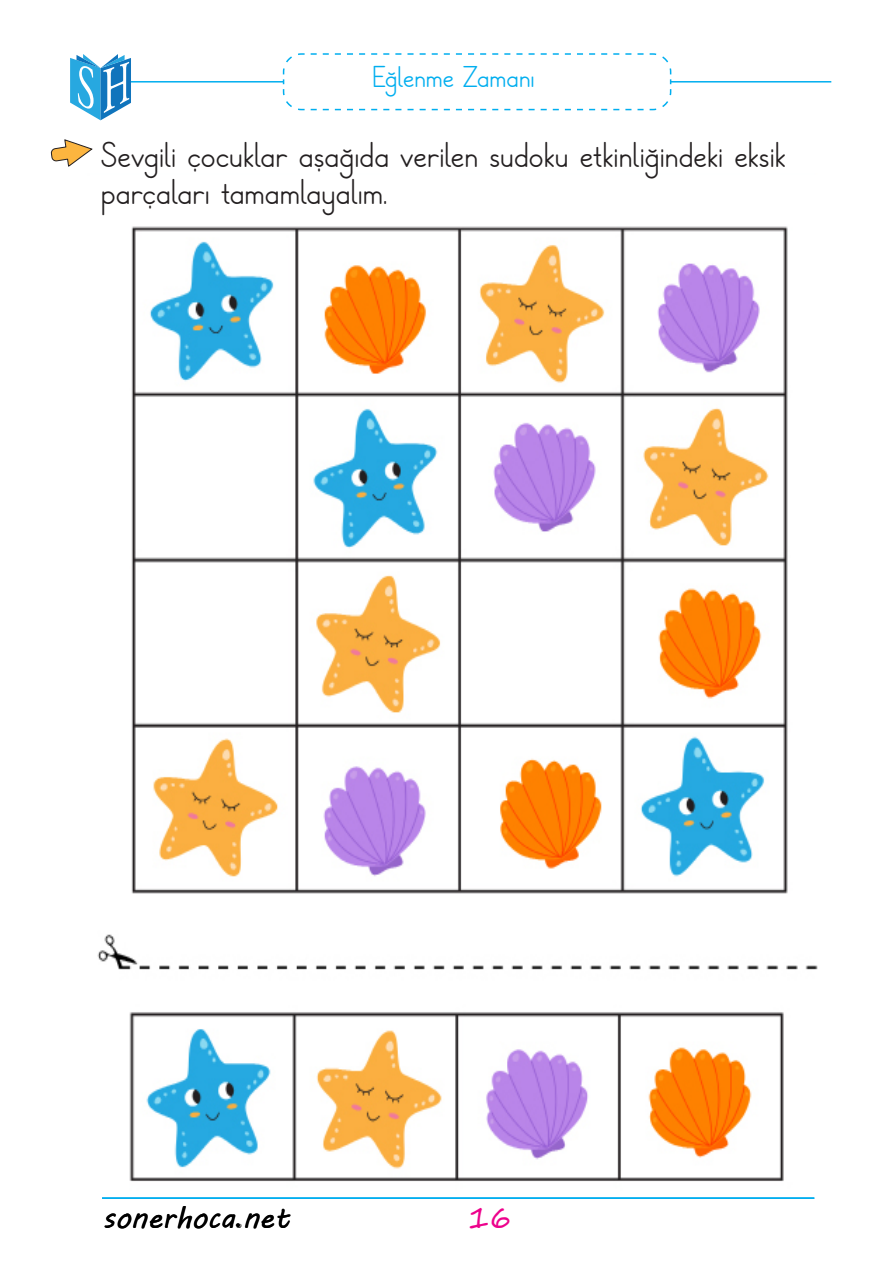
<style>
.page{position:relative;width:893px;height:1263px;background:#fff}
.page>*{position:absolute;margin:0;border:0;box-sizing:border-box;transform-origin:0 0}
.t1{font:36px/37.5px "Temel Yazi";color:#231f20}
.t2{font:30px "Temel Yazi";color:#00aeef}
.t3{font:30px "MV Boli";color:#000}
.t4{font:30px "Segoe Print";color:#ed028c}
.s1{font-family:"Algerian"}
</style>
<div class="page">
<hr style="left:119px;top:81px;width:712px;height:2px;background:#00aeef">
<svg style="left:282px;top:53px;width:390px;height:58px"></svg>
<svg style="left:70px;top:54px;width:61px;height:66px"></svg>
<img style="left:97px;top:226px;width:721px;height:973px">
<svg style="left:51px;top:140px;width:42px;height:27px"></svg>
<hr style="left:102px;top:1197px;width:712px;height:2px;background:#00aeef">
<p class="t2" style="left:372px;top:60px;width:164px">Eğlenme Zamanı</p>
<p class="t1" style="left:101px;top:138px;width:686px">Sevgili çocuklar aşağıda verilen sudoku etkinliğindeki eksik parçaları tamamlayalım.</p>
<p class="t3" style="left:103px;top:1197px;width:189px">sonerhoca<span class="s1">.</span>net</p>
<p class="t4" style="left:468px;top:1190px;width:45px">16</p>
</div>
